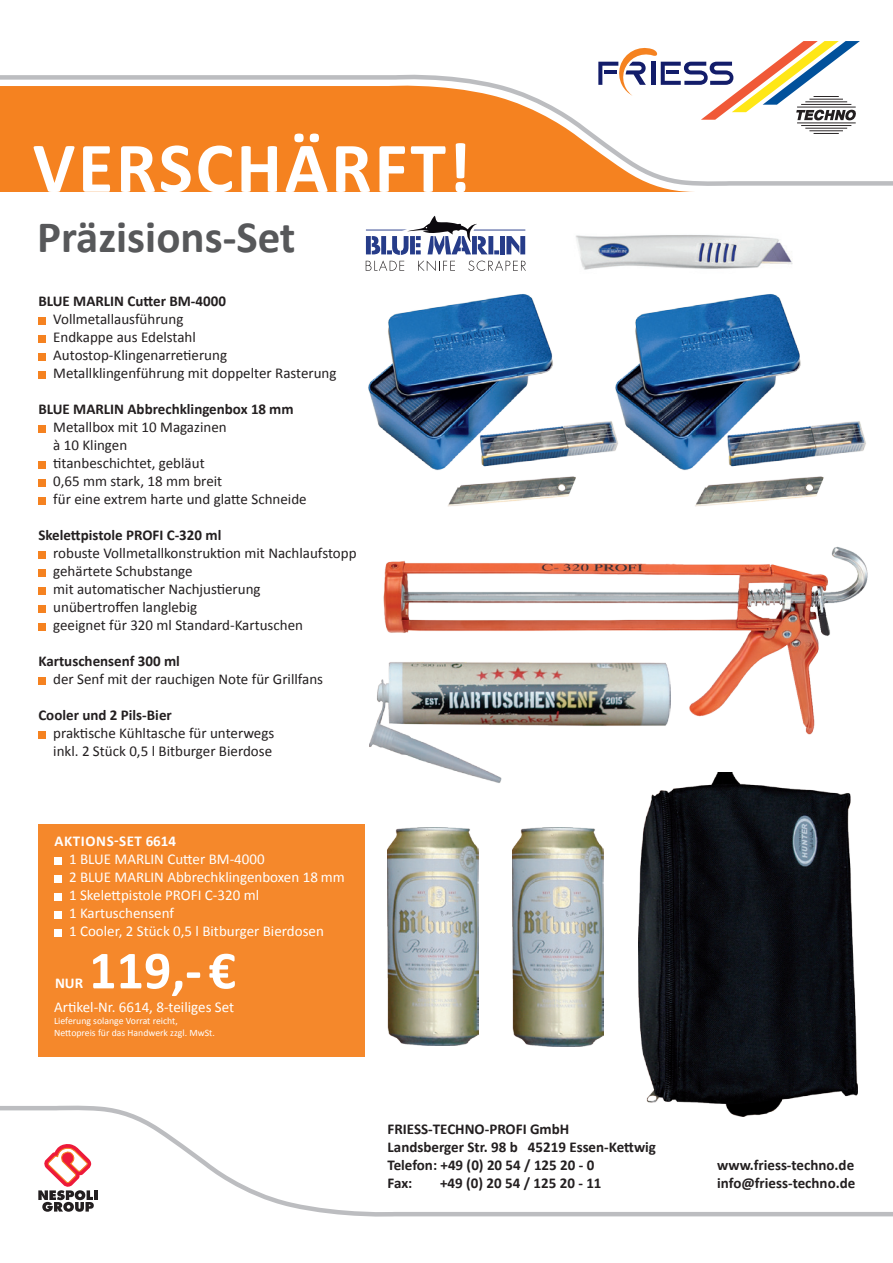
<style>
.page{position:relative;width:893px;height:1263px;background:#fff}
.page>*{position:absolute;margin:0;border:0;box-sizing:border-box;transform-origin:0 0}
.t1{font:700 72px "Calibri";letter-spacing:.04em;color:#fff}
.t2{font:700 54px "Calibri";color:#fff}
.t3{font:700 45px "Calibri";color:#57585a}
.t4{font:15px/18px "Calibri";color:#231f20}
.t5{font:700 15px/18px "Calibri";color:#231f20}
.t6{font:15px/18px "Calibri";color:#fff}
.t7{font:700 15px "Calibri";letter-spacing:.04em;color:#fff}
.t8{font:9.75px/12px "Calibri";color:#fff}
</style>
<div class="page">
<img style="left:638px;top:294px;width:228px;height:213px">
<img style="left:368px;top:294px;width:270px;height:213px">
<img style="left:383px;top:546px;width:485px;height:189px">
<img style="left:369px;top:662px;width:301px;height:121px">
<img style="left:512px;top:828px;width:92px;height:218px">
<img style="left:387px;top:827px;width:92px;height:219px">
<img style="left:639px;top:773px;width:218px;height:326px">
<img style="left:576px;top:235px;width:217px;height:35px">
<hr style="left:0;top:189px;width:694px;height:3px;background:#f58220">
<svg style="left:0;top:74px;width:893px;height:115px"></svg>
<svg style="left:814px;top:133px;width:25px;height:1px"></svg>
<hr style="left:809px;top:130px;width:34px;height:1px;background:#231f20">
<hr style="left:805px;top:128px;width:42px;height:1px;background:#231f20">
<hr style="left:801px;top:125px;width:50px;height:1px;background:#231f20">
<hr style="left:797px;top:122px;width:59px;height:1px;background:#231f20">
<svg style="left:598px;top:41px;width:262px;height:79px"></svg>
<svg style="left:0;top:1102px;width:893px;height:115px"></svg>
<svg style="left:38px;top:1142px;width:59px;height:70px"></svg>
<div style="left:38px;top:824px;width:326px;height:233px;background:#f5882b"></div>
<div style="left:54px;top:857px;width:7px;height:7px;background:#fff"></div>
<div style="left:54px;top:875px;width:7px;height:7px;background:#fff"></div>
<div style="left:54px;top:893px;width:7px;height:7px;background:#fff"></div>
<div style="left:54px;top:911px;width:7px;height:7px;background:#fff"></div>
<div style="left:54px;top:929px;width:7px;height:7px;background:#fff"></div>
<div style="left:38px;top:317px;width:8px;height:7px;background:#f58220"></div>
<div style="left:38px;top:335px;width:8px;height:7px;background:#f58220"></div>
<div style="left:38px;top:353px;width:8px;height:7px;background:#f58220"></div>
<div style="left:38px;top:371px;width:8px;height:7px;background:#f58220"></div>
<div style="left:38px;top:425px;width:8px;height:7px;background:#f58220"></div>
<div style="left:38px;top:461px;width:8px;height:7px;background:#f58220"></div>
<div style="left:38px;top:479px;width:8px;height:7px;background:#f58220"></div>
<div style="left:38px;top:497px;width:8px;height:7px;background:#f58220"></div>
<div style="left:38px;top:551px;width:8px;height:7px;background:#f58220"></div>
<div style="left:38px;top:569px;width:8px;height:7px;background:#f58220"></div>
<div style="left:38px;top:587px;width:8px;height:7px;background:#f58220"></div>
<div style="left:38px;top:605px;width:8px;height:7px;background:#f58220"></div>
<div style="left:38px;top:623px;width:8px;height:7px;background:#f58220"></div>
<div style="left:38px;top:677px;width:8px;height:7px;background:#f58220"></div>
<div style="left:38px;top:731px;width:8px;height:7px;background:#f58220"></div>
<svg style="left:366px;top:216px;width:160px;height:55px"></svg>
<h1 class="t1" style="left:33px;top:122px;width:440px">VERSCHÄRFT!</h1>
<h3 class="t3" style="left:37px;top:208px;width:260px">Präzisions-Set</h3>
<p class="t5" style="left:38px;top:292px;width:189px">BLUE MARLIN Cutter BM-4000</p>
<p class="t4" style="left:53px;top:310px;width:285px">Vollmetallausführung<br>Endkappe aus Edelstahl<br>Autostop-Klingenarretierung<br>Metallklingenführung mit doppelter Rasterung</p>
<p class="t5" style="left:38px;top:400px;width:257px">BLUE MARLIN Abbrechklingenbox 18 mm</p>
<p class="t4" style="left:53px;top:418px;width:255px">Metallbox mit 10 Magazinen<br>à 10 Klingen<br>titanbeschichtet, gebläut<br>0,65 mm stark, 18 mm breit<br>für eine extrem harte und glatte Schneide</p>
<p class="t5" style="left:38px;top:526px;width:185px">Skelettpistole PROFI C-320 ml</p>
<p class="t4" style="left:53px;top:544px;width:305px">robuste Vollmetallkonstruktion mit Nachlaufstopp gehärtete Schubstange<br>mit automatischer Nachjustierung<br>unübertroffen langlebig<br>geeignet für 320 ml Standard-Kartuschen</p>
<p class="t5" style="left:38px;top:652px;width:143px">Kartuschensenf 300 ml</p>
<p class="t4" style="left:53px;top:670px;width:271px">der Senf mit der rauchigen Note für Grillfans</p>
<p class="t5" style="left:38px;top:706px;width:135px">Cooler und 2 Pils-Bier</p>
<p class="t4" style="left:53px;top:724px;width:223px">praktische Kühltasche für unterwegs inkl. 2 Stück 0,5 l Bitburger Bierdose</p>
<p class="t7" style="left:54px;top:832px;width:123px">AKTIONS-SET 6614</p>
<p class="t6" style="left:69px;top:850px;width:277px">1 BLUE MARLIN Cutter BM-4000<br>2 BLUE MARLIN Abbrechklingenboxen 18 mm<br>1 Skelettpistole PROFI C-320 ml<br>1 Kartuschensenf<br>1 Cooler, 2 Stück 0,5 l Bitburger Bierdosen</p>
<p class="t7" style="left:55px;top:974px;width:30px">NUR</p>
<h2 class="t2" style="left:89px;top:936px;width:148px">119,- €</h2>
<p class="t6" style="left:54px;top:998px;width:182px">Artikel-Nr. 6614, 8-teiliges Set</p>
<p class="t8" style="left:54px;top:1015px;width:162px">Lieferung solange Vorrat reicht,<br>Nettopreis für das Handwerk zzgl. MwSt.</p>
<p class="t5" style="left:388px;top:1120px;width:270px">FRIESS-TECHNO-PROFI GmbH<br>Landsberger Str. 98 b 45219 Essen-Kettwig<br>Telefon: +49 (0) 20 54 / 125 20 - 0<br>Fax:</p>
<p class="t5" style="left:440px;top:1174px;width:163px">+49 (0) 20 54 / 125 20 - 11</p>
<p class="t5" style="left:717px;top:1156px;width:140px">www.friess-techno.de info@friess-techno.de</p>
</div>
